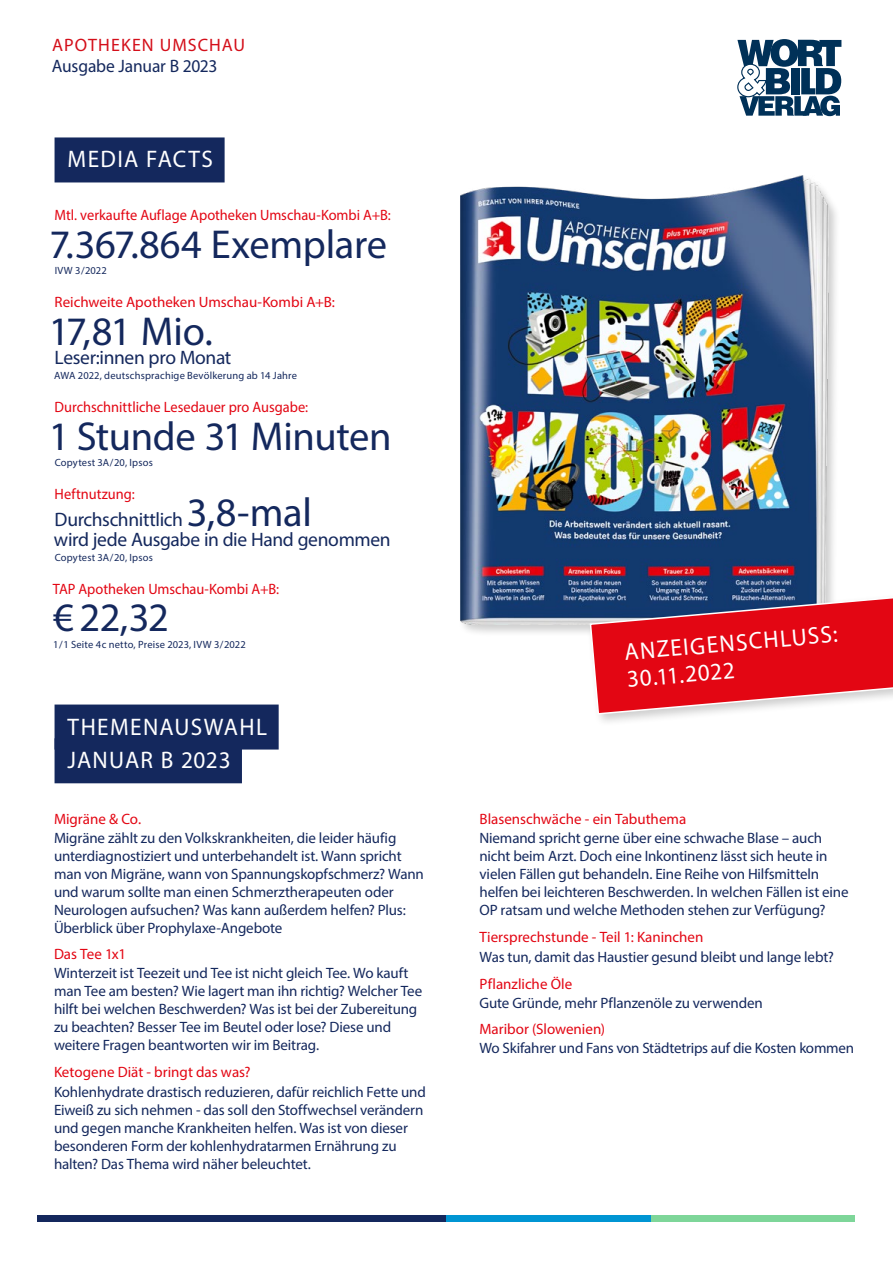
<style>
.page{position:relative;width:893px;height:1263px;background:#fff}
.page>*{position:absolute;margin:0;border:0;box-sizing:border-box;transform-origin:0 0}
.t1{font:40.5px "Myriad Pro";letter-spacing:-.01em;color:#14285d}
.t2{font:24px/27px "Myriad Pro";letter-spacing:.055em;color:#fff}
.t3{font:19.5px/19.5px "Myriad Pro";letter-spacing:-.02em;color:#14285d}
.t4{font:18px "Myriad Pro";letter-spacing:-.01em;color:#14285d}
.t5{font:18px "Myriad Pro";letter-spacing:.055em;color:#d40f1a}
.t6{font:15px/18px "Myriad Pro";letter-spacing:-.01em;color:#14285d}
.t7{font:15px "Myriad Pro";color:#e30613}
.t8{font:15px "Myriad Pro";color:#e30613;scale:.96 1}
.t9{font:10.5px "Myriad Pro";letter-spacing:.015em;color:#14285d}
.s1{font-size:40.5px}
</style>
<div class="page">
<svg style="left:737px;top:39px;width:104px;height:77px"></svg>
<div style="left:38px;top:1215px;width:408px;height:6px;background:#14285d"></div>
<div style="left:651px;top:1215px;width:204px;height:6px;background:#7ed699"></div>
<div style="left:446px;top:1215px;width:205px;height:6px;background:#0095d3"></div>
<div style="left:459px;top:174px;width:382px;height:464px;background:#000;opacity:.2"></div>
<img style="left:461px;top:175px;width:367px;height:449px">
<div style="left:586px;top:584px;width:307px;height:143px;background:#000;opacity:.2"></div>
<svg style="left:589px;top:586px;width:304px;height:129px;background:#c73848"></svg>
<div style="left:55px;top:137px;width:170px;height:45px;background:#14285d"></div>
<div style="left:55px;top:704px;width:224px;height:45px;background:#14285d"></div>
<div style="left:55px;top:738px;width:187px;height:45px;background:#14285d"></div>
<p class="t5" style="left:52px;top:34px;width:195px">APOTHEKEN UMSCHAU</p>
<p class="t4" style="left:52px;top:55px;width:167px">Ausgabe Januar B 2023</p>
<h2 class="t2" style="left:68px;top:146px;width:147px">MEDIA FACTS</h2>
<p class="t8" style="left:55px;top:206px;width:352px">Mtl. verkaufte Auflage Apotheken Umschau-Kombi A+B:</p>
<h1 class="t1" style="left:49px;top:219px;width:339px">7.367.864 Exemplare</h1>
<p class="t9" style="left:55px;top:264px;width:54px">IVW 3/2022</p>
<p class="t7" style="left:55px;top:293px;width:282px">Reichweite Apotheken Umschau-Kombi A+B:</p>
<h1 class="t1" style="left:49px;top:306px;width:165px">17,81 Mio.</h1>
<h3 class="t3" style="left:55px;top:348px;width:178px">Leser:innen pro Monat</h3>
<p class="t9" style="left:54px;top:369px;width:244px">AWA 2022, deutschsprachige Bevölkerung ab 14 Jahre</p>
<p class="t8" style="left:55px;top:398px;width:266px">Durchschnittliche Lesedauer pro Ausgabe:</p>
<h1 class="t1" style="left:49px;top:411px;width:344px">1 Stunde 31 Minuten</h1>
<p class="t9" style="left:55px;top:456px;width:100px">Copytest 3A/20, Ipsos</p>
<p class="t8" style="left:55px;top:485px;width:85px">Heftnutzung:</p>
<h3 class="t3" style="left:54px;top:510px;width:338px">Durchschnittlich <span class="s1">3,8-mal<br></span>wird jede Ausgabe in die Hand genommen</h3>
<p class="t9" style="left:55px;top:551px;width:100px">Copytest 3A/20, Ipsos</p>
<p class="t8" style="left:53px;top:580px;width:237px">TAP Apotheken Umschau-Kombi A+B:</p>
<h1 class="t1" style="left:53px;top:593px;width:117px">€ 22,32</h1>
<p class="t9" style="left:53px;top:638px;width:194px">1/ 1 Seite 4c netto, Preise 2023, IVW 3/2022</p>
<h2 class="t2" style="left:68px;top:709px;width:201px;line-height:33.8px">THEMENAUSWAHL<br>JANUAR B 2023</h2>
<p class="t7" style="left:54px;top:809px;width:89px">Migräne &amp; Co.</p>
<p class="t6" style="left:54px;top:829px;width:371px">Migräne zählt zu den Volkskrankheiten, die leider häufig unterdiagnostiziert und unterbehandelt ist. Wann spricht man von Migräne, wann von Spannungskopfschmerz? Wann und warum sollte man einen Schmerztherapeuten oder Neurologen aufsuchen? Was kann außerdem helfen? Plus:<br>Überblick über Prophylaxe-Angebote</p>
<p class="t7" style="left:54px;top:944px;width:74px">Das Tee 1x1</p>
<p class="t6" style="left:54px;top:964px;width:370px">Winterzeit ist Teezeit und Tee ist nicht gleich Tee. Wo kauft man Tee am besten? Wie lagert man ihn richtig? Welcher Tee hilft bei welchen Beschwerden? Was ist bei der Zubereitung zu beachten? Besser Tee im Beutel oder lose? Diese und weitere Fragen beantworten wir im Beitrag.</p>
<p class="t7" style="left:54px;top:1063px;width:198px">Ketogene Diät - bringt das was?</p>
<p class="t6" style="left:54px;top:1082px;width:373px">Kohlenhydrate drastisch reduzieren, dafür reichlich Fette und Eiweiß zu sich nehmen - das soll den Stoffwechsel verändern und gegen manche Krankheiten helfen. Was ist von dieser besonderen Form der kohlenhydratarmen Ernährung zu halten? Das Thema wird näher beleuchtet.</p>
<h2 class="t2" style="left:623px;top:638px;width:215px;rotate:-5deg">ANZEIGENSCHLUSS:<br>3 0.1 1 .2022</h2>
<p class="t7" style="left:479px;top:809px;width:208px">Blasenschwäche - ein Tabuthema</p>
<p class="t6" style="left:479px;top:829px;width:371px">Niemand spricht gerne über eine schwache Blase – auch nicht beim Arzt. Doch eine Inkontinenz lässt sich heute in vielen Fällen gut behandeln. Eine Reihe von Hilfsmitteln helfen bei leichteren Beschwerden. In welchen Fällen ist eine OP ratsam und welche Methoden stehen zur Verfügung?</p>
<p class="t7" style="left:479px;top:928px;width:225px">Tiersprechstunde - Teil 1: Kaninchen</p>
<p class="t6" style="left:479px;top:947px;width:356px">Was tun, damit das Haustier gesund bleibt und lange lebt?</p>
<p class="t7" style="left:479px;top:974px;width:94px">Pflanzliche Öle</p>
<p class="t6" style="left:479px;top:994px;width:285px">Gute Gründe, mehr Pflanzenöle zu verwenden</p>
<p class="t7" style="left:479px;top:1019px;width:127px">Maribor (Slowenien)</p>
<p class="t6" style="left:479px;top:1039px;width:376px">Wo Skifahrer und Fans von Städtetrips auf die Kosten kommen</p>
</div>
